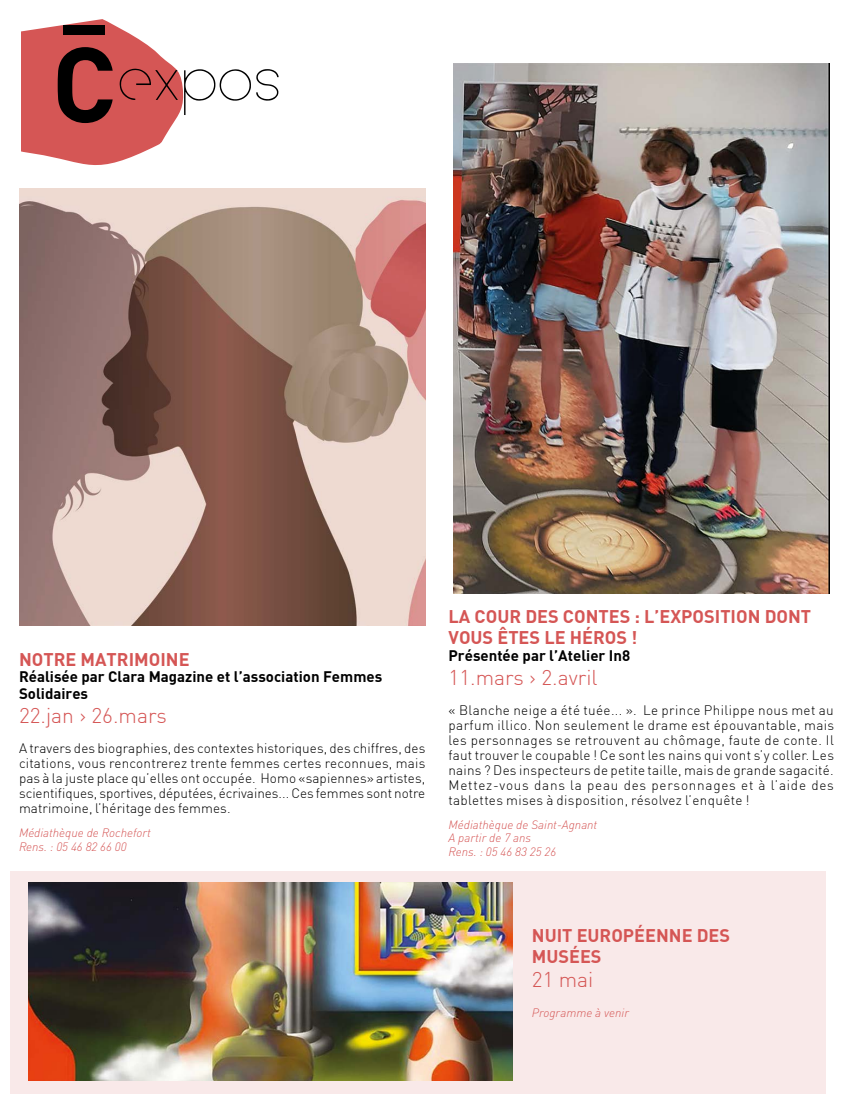
<style>
.page{position:relative;width:851px;height:1106px;background:#fff}
.page>*{position:absolute;margin:0;border:0;box-sizing:border-box;transform-origin:0 0}
.t1{font:56.1px "Arual";color:#000}
.t2{font:300 21px "DIN";color:#d55655}
.t3{font:18px/21px "DIN Bold";color:#d55655}
.t4{font:15px/16.5px "DIN Bold";color:#000}
.t5{font:300 13.5px/15px "DIN";letter-spacing:.005em;color:#000;text-align:justify}
.t6{font:italic 300 12px/13.5px "DINOT";color:#d55655}
</style>
<div class="page">
<div style="left:10px;top:871px;width:815px;height:222px;background:#f9e9e9"></div>
<svg style="left:21px;top:19px;width:163px;height:146px"></svg>
<div style="left:63px;top:26px;width:41px;height:9px;background:#000"></div>
<img style="left:19px;top:188px;width:406px;height:437px">
<img style="left:28px;top:882px;width:484px;height:198px">
<img style="left:453px;top:64px;width:375px;height:529px">
<h1 class="t1" style="left:117px;top:43px;width:166px">expos</h1>
<h3 class="t3" style="left:19px;top:648px;width:172px">NOTRE MATRIMOINE</h3>
<p class="t4" style="left:19px;top:668px;width:364px">Réalisée par Clara Magazine et l’association Femmes<br>Solidaires</p>
<h2 class="t2" style="left:19px;top:702px;width:149px">22.jan &gt; 26.mars</h2>
<p class="t5" style="left:19px;top:740px;width:408px">A travers des biographies, des contextes historiques, des chiffres, des citations, vous rencontrerez trente femmes certes reconnues, mais pas à la juste place qu’elles ont occupée. Homo «sapiennes» artistes, scientifiques, sportives, députées, écrivaines... Ces femmes sont notre matrimoine, l’héritage des femmes.</p>
<p class="t6" style="left:19px;top:826px;width:133px">Médiathèque de Rochefort<br>Rens. : 05 46 82 66 00</p>
<h3 class="t3" style="left:448px;top:605px;width:364px">LA COUR DES CONTES : L’EXPOSITION DONT<br>VOUS ÊTES LE HÉROS !</h3>
<p class="t4" style="left:448px;top:646px;width:183px">Présentée par l’Atelier In8</p>
<h2 class="t2" style="left:448px;top:664px;width:150px">11.mars &gt; 2.avril</h2>
<p class="t5" style="left:448px;top:702px;width:387px">« Blanche neige a été tuée... ». Le prince Philippe nous met au parfum illico. Non seulement le drame est épouvantable, mais les personnages se retrouvent au chômage, faute de conte. Il faut trouver le coupable ! Ce sont les nains qui vont s’y coller. Les nains ? Des inspecteurs de petite taille, mais de grande sagacité.<br>Mettez-vous dans la peau des personnages et à l’aide des tablettes mises à disposition, résolvez l’enquête !</p>
<p class="t6" style="left:448px;top:817px;width:150px">Médiathèque de Saint-Agnant<br>A partir de 7 ans<br>Rens. : 05 46 83 25 26</p>
<h3 class="t3" style="left:531px;top:924px;width:200px">NUIT EUROPÉENNE DES<br>MUSÉES</h3>
<h2 class="t2" style="left:531px;top:966px;width:63px">21 mai</h2>
<p class="t6" style="left:531px;top:1006px;width:99px">Programme à venir</p>
</div>
